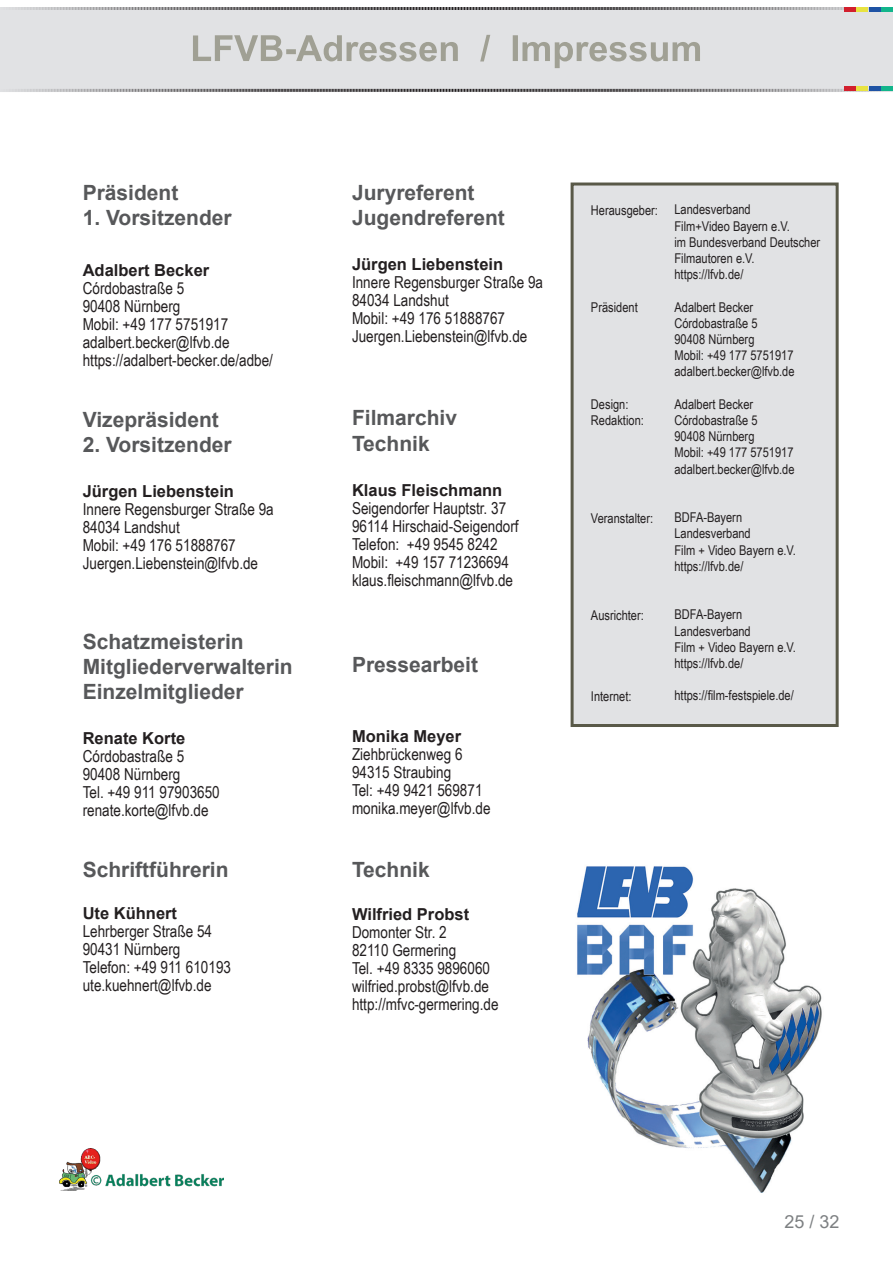
<style>
.page{position:relative;width:893px;height:1263px;background:#fff}
.page>*{position:absolute;margin:0;border:0;box-sizing:border-box;transform-origin:0 0}
.t1{font:700 21px "Arial";color:#57585a}
.t2{font:18px "Arial";color:#7d8082}
.t3{font:16.5px "Arial Narrow";color:#231f20}
.t4{font:700 16.5px "Arial";color:#231f20}
.t5{font:13.5px/16.2px "Arial Narrow";color:#231f20}
</style>
<div class="page">
<div style="left:571px;top:182px;width:268px;height:545px;background:#e1e2e4;border:3px solid #595948"></div>
<img style="left:59px;top:1148px;width:164px;height:43px">
<img style="left:577px;top:866px;width:245px;height:327px">
<svg style="left:0;top:7px;width:893px;height:85px;background:#d5d6d7"></svg>
<p class="t1" style="left:83px;top:178px;width:97px">Präsident</p>
<p class="t1" style="left:83px;top:203px;width:150px">1. Vorsitzender</p>
<p class="t4" style="left:83px;top:258px;width:128px">Adalbert Becker</p>
<p class="t3" style="left:83px;top:276px;width:103px">Córdobastraße 5</p>
<p class="t3" style="left:83px;top:294px;width:99px">90408 Nürnberg</p>
<p class="t3" style="left:83px;top:312px;width:147px">Mobil: +49 177 5751917</p>
<p class="t3" style="left:83px;top:330px;width:148px">adalbert.becker@lfvb.de</p>
<p class="t3" style="left:83px;top:348px;width:192px">https://adalbert-becker.de/adbe/</p>
<p class="t1" style="left:83px;top:405px;width:138px">Vizepräsident</p>
<p class="t1" style="left:83px;top:430px;width:150px">2. Vorsitzender</p>
<p class="t4" style="left:83px;top:480px;width:153px">Jürgen Liebenstein</p>
<p class="t3" style="left:83px;top:497px;width:193px">Innere Regensburger Straße 9a</p>
<p class="t3" style="left:83px;top:515px;width:99px">84034 Landshut</p>
<p class="t3" style="left:83px;top:533px;width:155px">Mobil: +49 176 51888767</p>
<p class="t3" style="left:83px;top:551px;width:177px">Juergen.Liebenstein@lfvb.de</p>
<p class="t1" style="left:83px;top:626px;width:163px">Schatzmeisterin</p>
<p class="t1" style="left:83px;top:651px;width:212px">Mitgliederverwalterin</p>
<p class="t1" style="left:83px;top:677px;width:163px">Einzelmitglieder</p>
<p class="t4" style="left:83px;top:726px;width:104px">Renate Korte</p>
<p class="t3" style="left:83px;top:744px;width:103px">Córdobastraße 5</p>
<p class="t3" style="left:83px;top:762px;width:99px">90408 Nürnberg</p>
<p class="t3" style="left:83px;top:780px;width:139px">Tel. +49 911 97903650</p>
<p class="t3" style="left:83px;top:798px;width:127px">renate.korte@lfvb.de</p>
<p class="t1" style="left:83px;top:855px;width:147px">Schriftführerin</p>
<p class="t4" style="left:83px;top:901px;width:96px">Ute Kühnert</p>
<p class="t3" style="left:83px;top:919px;width:131px">Lehrberger Straße 54</p>
<p class="t3" style="left:83px;top:937px;width:99px">90431 Nürnberg</p>
<p class="t3" style="left:83px;top:955px;width:150px">Telefon: +49 911 610193</p>
<p class="t3" style="left:83px;top:973px;width:130px">ute.kuehnert@lfvb.de</p>
<p class="t1" style="left:352px;top:178px;width:124px">Juryreferent</p>
<p class="t1" style="left:352px;top:203px;width:154px">Jugendreferent</p>
<p class="t4" style="left:352px;top:253px;width:153px">Jürgen Liebenstein</p>
<p class="t3" style="left:352px;top:271px;width:193px">Innere Regensburger Straße 9a</p>
<p class="t3" style="left:352px;top:289px;width:99px">84034 Landshut</p>
<p class="t3" style="left:352px;top:307px;width:155px">Mobil: +49 176 51888767</p>
<p class="t3" style="left:352px;top:325px;width:177px">Juergen.Liebenstein@lfvb.de</p>
<p class="t1" style="left:352px;top:403px;width:107px">Filmarchiv</p>
<p class="t1" style="left:352px;top:428px;width:79px">Technik</p>
<p class="t4" style="left:352px;top:478px;width:152px">Klaus Fleischmann</p>
<p class="t3" style="left:352px;top:496px;width:156px">Seigendorfer Hauptstr. 37</p>
<p class="t3" style="left:352px;top:514px;width:168px">96114 Hirschaid-Seigendorf</p>
<p class="t3" style="left:352px;top:532px;width:147px">Telefon: +49 9545 8242</p>
<p class="t3" style="left:352px;top:550px;width:158px">Mobil: +49 157 71236694</p>
<p class="t3" style="left:352px;top:568px;width:163px">klaus.fleischmann@lfvb.de</p>
<p class="t1" style="left:352px;top:650px;width:128px">Pressearbeit</p>
<p class="t4" style="left:352px;top:725px;width:111px">Monika Meyer</p>
<p class="t3" style="left:352px;top:742px;width:112px">Ziehbrückenweg 6</p>
<p class="t3" style="left:352px;top:760px;width:101px">94315 Straubing</p>
<p class="t3" style="left:352px;top:778px;width:132px">Tel: +49 9421 569871</p>
<p class="t3" style="left:352px;top:796px;width:140px">monika.meyer@lfvb.de</p>
<p class="t1" style="left:352px;top:855px;width:79px">Technik</p>
<p class="t4" style="left:352px;top:903px;width:119px">Wilfried Probst</p>
<p class="t3" style="left:352px;top:920px;width:96px">Domonter Str. 2</p>
<p class="t3" style="left:352px;top:938px;width:106px">82110 Germering</p>
<p class="t3" style="left:352px;top:956px;width:140px">Tel. +49 8335 9896060</p>
<p class="t3" style="left:352px;top:974px;width:139px">wilfried.probst@lfvb.de</p>
<p class="t3" style="left:352px;top:992px;width:148px">http://mfvc-germering.de</p>
<p class="t5" style="left:591px;top:201px;width:69px">Herausgeber:</p>
<p class="t5" style="left:591px;top:299px;width:48px">Präsident</p>
<p class="t5" style="left:591px;top:396px;width:39px">Design:</p>
<p class="t5" style="left:591px;top:412px;width:54px">Redaktion:</p>
<p class="t5" style="left:591px;top:509px;width:64px">Veranstalter:</p>
<p class="t5" style="left:591px;top:606px;width:54px">Ausrichter:</p>
<p class="t5" style="left:591px;top:687px;width:42px">Internet:</p>
<p class="t5" style="left:674px;top:201px;width:78px">Landesverband</p>
<p class="t5" style="left:674px;top:217px;width:117px">Film+Video Bayern e.V.</p>
<p class="t5" style="left:674px;top:233px;width:147px">im Bundesverband Deutscher<br>Filmautoren e.V.</p>
<p class="t5" style="left:674px;top:266px;width:70px">https://lfvb.de/</p>
<p class="t5" style="left:674px;top:298px;width:80px">Adalbert Becker</p>
<p class="t5" style="left:674px;top:314px;width:85px">Córdobastraße 5</p>
<p class="t5" style="left:674px;top:331px;width:82px">90408 Nürnberg</p>
<p class="t5" style="left:674px;top:347px;width:121px">Mobil: +49 177 5751917</p>
<p class="t5" style="left:674px;top:363px;width:122px">adalbert.becker@lfvb.de</p>
<p class="t5" style="left:674px;top:395px;width:80px">Adalbert Becker</p>
<p class="t5" style="left:674px;top:412px;width:85px">Córdobastraße 5</p>
<p class="t5" style="left:674px;top:428px;width:82px">90408 Nürnberg</p>
<p class="t5" style="left:674px;top:444px;width:121px">Mobil: +49 177 5751917</p>
<p class="t5" style="left:674px;top:460px;width:122px">adalbert.becker@lfvb.de</p>
<p class="t5" style="left:674px;top:509px;width:69px">BDFA-Bayern</p>
<p class="t5" style="left:674px;top:525px;width:78px">Landesverband</p>
<p class="t5" style="left:674px;top:541px;width:123px">Film + Video Bayern e.V.</p>
<p class="t5" style="left:674px;top:557px;width:70px">https://lfvb.de/</p>
<p class="t5" style="left:674px;top:606px;width:69px">BDFA-Bayern</p>
<p class="t5" style="left:674px;top:622px;width:78px">Landesverband</p>
<p class="t5" style="left:674px;top:638px;width:123px">Film + Video Bayern e.V.</p>
<p class="t5" style="left:674px;top:655px;width:70px">https://lfvb.de/</p>
<p class="t5" style="left:674px;top:687px;width:121px">https://film-festspiele.de/</p>
<p class="t2" style="left:784px;top:1210px;width:57px">25 / 32</p>
</div>
